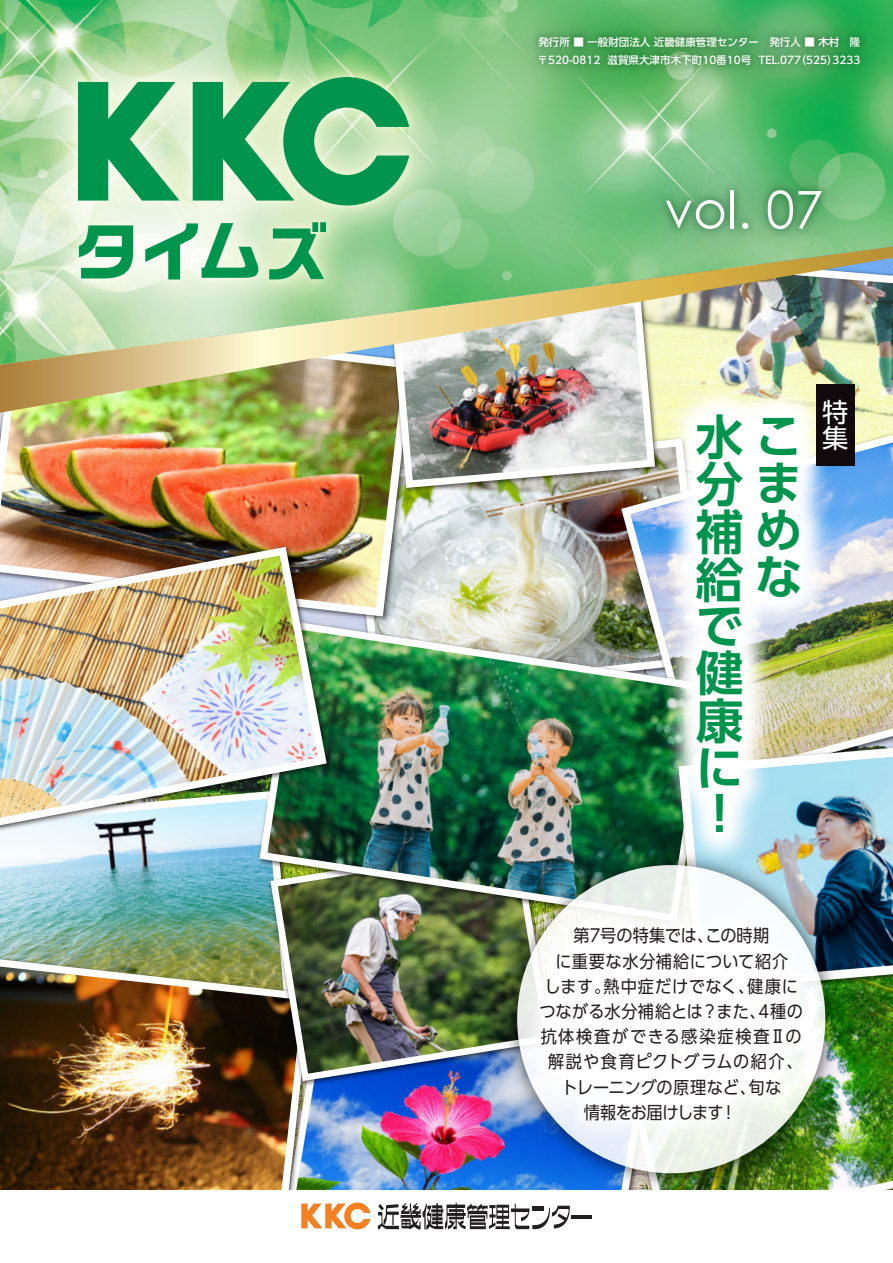
<style>
.page{position:relative;width:893px;height:1263px;background:#fff}
.page>*{position:absolute;margin:0;border:0;box-sizing:border-box;transform-origin:0 0}
.t1{font:700 63.9px "Ro G San Srf Std";color:#00944d}
.t2{font:51.75px "Century Gothic";color:#fff}
.t3{font:700 47.55px/47.2px "UD Shin Go Pr 6 De";color:#00944d}
.t4{font:26.25px/26.2px "UD Shin Go Pr 6";color:#fff}
.t5{font:17.4px "UD Shin Go Pr 6";letter-spacing:.02em;color:#231f20;scale:.93 1}
.t6{font:17.4px "UD Shin Go Pr 6";letter-spacing:.045em;color:#231f20;scale:.93 1}
.t7{font:17.4px "UD Shin Go Pr 6";letter-spacing:.1em;color:#231f20;scale:.93 1}
.t8{font:17.4px "UD Shin Go Pr 6";letter-spacing:.065em;color:#231f20;scale:.93 1}
.t9{font:17.4px "UD Shin Go Pr 6";color:#231f20;scale:.93 1}
.t10{font:17.4px "UD Shin Go Pr 6";letter-spacing:-.04em;color:#231f20;scale:.93 1}
.t11{font:500 10.5px/18px "UD Shin Go Pr 6";letter-spacing:.005em;color:#fff}
</style>
<div class="page">
<img style="left:0;top:836px;width:265px;height:116px">
<img style="left:319px;top:1089px;width:175px;height:101px">
<img style="left:850px;top:1000px;width:43px;height:190px">
<img style="left:0;top:954px;width:314px;height:236px">
<img style="left:421px;top:496px;width:195px;height:120px">
<img style="left:267px;top:930px;width:227px;height:155px">
<img style="left:617px;top:417px;width:276px;height:316px">
<img style="left:0;top:413px;width:417px;height:203px">
<img style="left:255px;top:618px;width:400px;height:308px">
<img style="left:0;top:542px;width:335px;height:294px">
<img style="left:0;top:542px;width:331px;height:291px">
<img style="left:841px;top:734px;width:52px;height:262px">
<img style="left:386px;top:413px;width:269px;height:83px">
<img style="left:388px;top:413px;width:267px;height:79px">
<img style="left:0;top:364px;width:893px;height:49px">
<img style="left:494px;top:842px;width:356px;height:348px">
<img style="left:510px;top:862px;width:323px;height:315px">
<img style="left:531px;top:879px;width:280px;height:280px">
<img style="left:655px;top:374px;width:186px;height:498px">
<img style="left:673px;top:390px;width:152px;height:468px">
<div style="left:816px;top:384px;width:39px;height:82px;background:#110a0c"></div>
<img style="left:0;top:0;width:893px;height:364px">
<svg style="left:301px;top:1202px;width:69px;height:27px"></svg>
<hr style="left:571px;top:1215px;width:21px;height:4px;background:#231f20">
<svg style="left:378px;top:1203px;width:192px;height:27px"></svg>
<img style="left:605px;top:129px;width:277px;height:162px">
<img style="left:651px;top:171px;width:185px;height:82px">
<img style="left:28px;top:27px;width:430px;height:309px">
<img style="left:62px;top:64px;width:360px;height:246px">
<svg style="left:78px;top:82px;width:102px;height:119px;background:#52b57e"></svg>
<svg style="left:193px;top:77px;width:216px;height:128px;background:#59b87f"></svg>
<img style="left:478px;top:0;width:415px;height:126px">
<img style="left:525px;top:24px;width:348px;height:57px">
<h1 class="t1" style="left:75px;top:207px;width:255px">タイムズ</h1>
<p class="t11" style="left:538px;top:33px;width:324px">発行所 ■ 一般財団法人 近畿健康管理センター　発行人 ■ 木村 隆〒520-0812 滋賀県大津市木下町10番10号 TEL.077（525）3233</p>
<h2 class="t2" style="left:664px;top:178px;width:160px">vol. 07</h2>
<h3 class="t3" style="left:696px;top:411px;width:103px">水こ分ま補給で健康に<br>！</h3>
<h3 class="t3" style="left:755px;top:505px;width:47px">めな</h3>
<h3 class="t4" style="left:822px;top:398px;width:27px">特集</h3>
<h3 class="t5" style="left:574px;top:922px;width:212px">第7号の特集では、この時期</h3>
<h3 class="t5" style="left:555px;top:947px;width:252px">に重要な水分補給について紹介</h3>
<h3 class="t6" style="left:544px;top:972px;width:274px">します。熱中症だけでなく、健康に</h3>
<h3 class="t5" style="left:539px;top:997px;width:285px">つながる水分補給とは？また、4種の</h3>
<h3 class="t7" style="left:541px;top:1022px;width:282px">抗体検査ができる感染症検査Ⅱの</h3>
<h3 class="t8" style="left:548px;top:1048px;width:275px">解説や食育ピクトグラムの紹介、</h3>
<h3 class="t9" style="left:561px;top:1073px;width:238px">トレーニングの原理など、旬な</h3>
<h3 class="t10" style="left:584px;top:1098px;width:166px">情報をお届けします！</h3>
</div>
